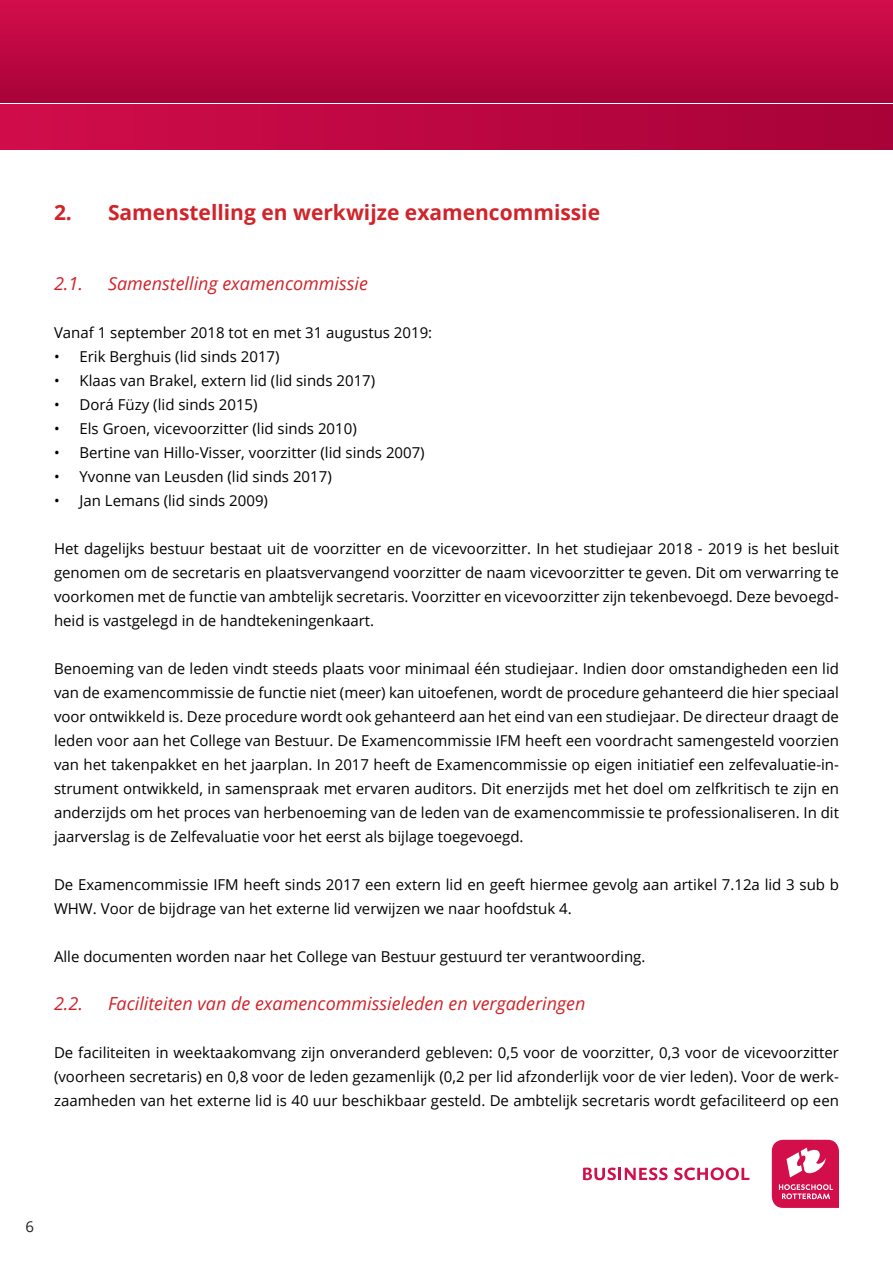
<style>
.page{position:relative;width:893px;height:1263px;background:#fff}
.page>*{position:absolute;margin:0;border:0;box-sizing:border-box;transform-origin:0 0}
.t1{font:700 21px "Open Sans";color:#d1232a}
.t2{font:italic 18px "Open Sans";color:#d1232a}
.t3{font:15px/24px "Open Sans";color:#000;text-align:justify}
.t4{font:15px "Open Sans";color:#231f20}
</style>
<div class="page">
<div style="left:0;top:0;width:893px;height:102px;background:linear-gradient(to bottom,#d20e4b,#a80239)"></div>
<div style="left:0;top:104px;width:893px;height:46px;background:linear-gradient(to right,#d00d4a,#a70239)"></div>
<svg style="left:583px;top:1167px;width:85px;height:13px"></svg>
<svg style="left:674px;top:1167px;width:75px;height:13px"></svg>
<svg style="left:772px;top:1140px;width:67px;height:68px;background:#db3f6f"></svg>
<svg style="left:892px;top:0;width:1px;height:102px"></svg>
<hr style="left:892px;top:104px;width:1px;height:46px;background:#a70239">
<h1 class="t1" style="left:54px;top:198px;width:548px">2. Samenstelling en werkwijze examencommissie</h1>
<p class="t2" style="left:54px;top:271px;width:30px">2.1.</p>
<p class="t2" style="left:108px;top:271px;width:261px">Samenstelling examencommissie</p>
<p class="t3" style="left:54px;top:320px;width:380px">Vanaf 1 september 2018 tot en met 31 augustus 2019:</p>
<p class="t3" style="left:54px;top:344px;width:227px">• Erik Berghuis (lid sinds 2017)</p>
<p class="t3" style="left:54px;top:368px;width:323px">• Klaas van Brakel, extern lid (lid sinds 2017)</p>
<p class="t3" style="left:54px;top:392px;width:205px">• Dorá Füzy (lid sinds 2015)</p>
<p class="t3" style="left:54px;top:416px;width:304px">• Els Groen, vicevoorzitter (lid sinds 2010)</p>
<p class="t3" style="left:54px;top:440px;width:372px">• Bertine van Hillo-Visser, voorzitter (lid sinds 2007)</p>
<p class="t3" style="left:54px;top:464px;width:279px">• Yvonne van Leusden (lid sinds 2017)</p>
<p class="t3" style="left:54px;top:488px;width:216px">• Jan Lemans (lid sinds 2009)</p>
<p class="t3" style="left:54px;top:536px;width:786px">Het dagelijks bestuur bestaat uit de voorzitter en de vicevoorzitter. In het studiejaar 2018 - 2019 is het besluit genomen om de secretaris en plaatsvervangend voorzitter de naam vicevoorzitter te geven. Dit om verwarring te voorkomen met de functie van ambtelijk secretaris. Voorzitter en vicevoorzitter zijn tekenbevoegd. Deze bevoegd&shy;heid is vastgelegd in de handtekeningenkaart.</p>
<p class="t3" style="left:54px;top:656px;width:786px">Benoeming van de leden vindt steeds plaats voor minimaal één studiejaar. Indien door omstandigheden een lid van de examencommissie de functie niet (meer) kan uitoefenen, wordt de procedure gehanteerd die hier speciaal voor ontwikkeld is. Deze procedure wordt ook gehanteerd aan het eind van een studiejaar. De directeur draagt de leden voor aan het College van Bestuur. De Examencommissie IFM heeft een voordracht samengesteld voorzien van het takenpakket en het jaarplan. In 2017 heeft de Examencommissie op eigen initiatief een zelfevaluatie-in&shy;strument ontwikkeld, in samenspraak met ervaren auditors. Dit enerzijds met het doel om zelfkritisch te zijn en anderzijds om het proces van herbenoeming van de leden van de examencommissie te professionaliseren. In dit jaarverslag is de Zelfevaluatie voor het eerst als bijlage toegevoegd.</p>
<p class="t3" style="left:54px;top:872px;width:786px">De Examencommissie IFM heeft sinds 2017 een extern lid en geeft hiermee gevolg aan artikel 7.12a lid 3 sub b<br>WHW. Voor de bijdrage van het externe lid verwijzen we naar hoofdstuk 4.</p>
<p class="t3" style="left:54px;top:944px;width:593px">Alle documenten worden naar het College van Bestuur gestuurd ter verantwoording.</p>
<p class="t2" style="left:54px;top:991px;width:30px">2.2.</p>
<p class="t2" style="left:108px;top:991px;width:479px">Faciliteiten van de examencommissieleden en vergaderingen</p>
<p class="t3" style="left:54px;top:1040px;width:786px">De faciliteiten in weektaakomvang zijn onveranderd gebleven: 0,5 voor de voorzitter, 0,3 voor de vicevoorzitter (voorheen secretaris) en 0,8 voor de leden gezamenlijk (0,2 per lid afzonderlijk voor de vier leden). Voor de werk&shy;zaamheden van het externe lid is 40 uur beschikbaar gesteld. De ambtelijk secretaris wordt gefaciliteerd op een</p>
<p class="t4" style="left:26px;top:1216px;width:10px">6</p>
</div>
